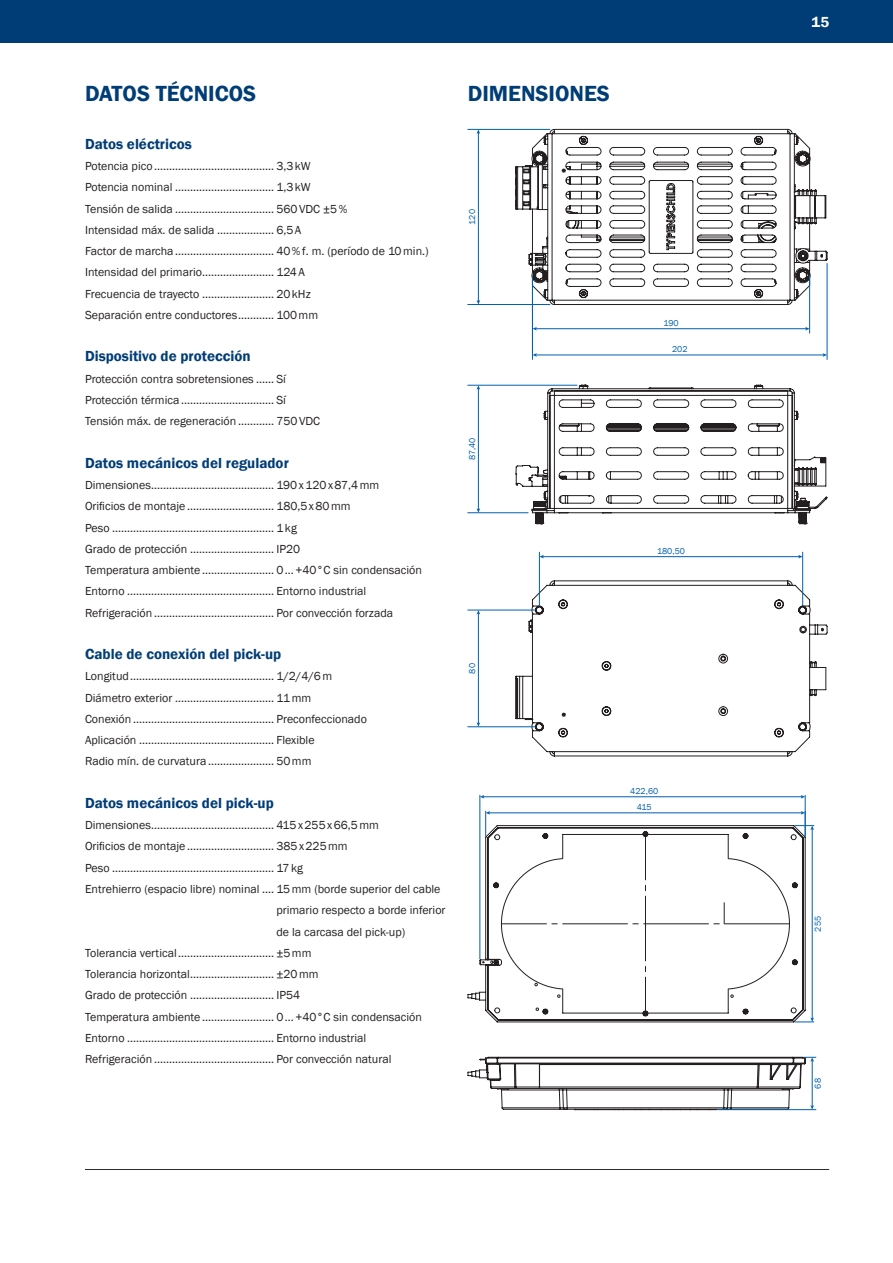
<style>
.page{position:relative;width:893px;height:1263px;background:#fff}
.page>*{position:absolute;margin:0;border:0;box-sizing:border-box;transform-origin:0 0}
.t1{font:600 22.5px "Franklin Gothic";color:#003d76}
.t2{font:600 15px "Franklin Gothic";color:#003d76}
.t3{font:600 15px "Franklin Gothic";color:#fff}
.t4{font:12px/21.3px "Franklin Gothic";color:#231f20}
.t5{font:8.85px/16px "Franklin Gothic";color:#0160ae;text-align:center}
</style>
<div class="page">
<div style="left:0;top:0;width:893px;height:43px;background:#003d76"></div>
<hr style="left:85px;top:1169px;width:744px;height:1px;background:#231f20">
<svg style="left:467px;top:825px;width:34px;height:197px"></svg>
<svg style="left:467px;top:1057px;width:349px;height:53px"></svg>
<hr style="left:489px;top:812px;width:313px;height:1px;background:#0160ae">
<svg style="left:501px;top:811px;width:313px;height:212px"></svg>
<svg style="left:485px;top:811px;width:5px;height:25px"></svg>
<hr style="left:483px;top:796px;width:319px;height:1px;background:#0160ae">
<svg style="left:801px;top:795px;width:4px;height:4px"></svg>
<hr style="left:480px;top:795px;width:1px;height:164px;background:#0160ae">
<hr style="left:805px;top:795px;width:1px;height:41px;background:#0160ae">
<svg style="left:515px;top:385px;width:313px;height:139px"></svg>
<svg style="left:515px;top:129px;width:313px;height:176px"></svg>
<svg style="left:515px;top:580px;width:313px;height:176px"></svg>
<hr style="left:543px;top:556px;width:256px;height:1px;background:#0160ae">
<hr style="left:539px;top:552px;width:1px;height:54px;background:#0160ae">
<hr style="left:802px;top:552px;width:1px;height:54px;background:#0160ae">
<hr style="left:536px;top:355px;width:288px;height:1px;background:#0160ae">
<svg style="left:533px;top:353px;width:4px;height:4px"></svg>
<svg style="left:823px;top:353px;width:4px;height:4px"></svg>
<hr style="left:536px;top:328px;width:270px;height:1px;background:#0160ae">
<svg style="left:533px;top:327px;width:4px;height:4px"></svg>
<svg style="left:805px;top:327px;width:4px;height:4px"></svg>
<hr style="left:478px;top:613px;width:1px;height:111px;background:#0160ae">
<hr style="left:468px;top:610px;width:67px;height:1px;background:#0160ae">
<hr style="left:468px;top:726px;width:67px;height:1px;background:#0160ae">
<hr style="left:478px;top:133px;width:1px;height:168px;background:#0160ae">
<hr style="left:468px;top:304px;width:82px;height:1px;background:#0160ae">
<hr style="left:468px;top:129px;width:82px;height:1px;background:#0160ae">
<hr style="left:478px;top:388px;width:1px;height:122px;background:#0160ae">
<hr style="left:468px;top:512px;width:60px;height:1px;background:#0160ae">
<hr style="left:468px;top:385px;width:109px;height:1px;background:#0160ae">
<hr style="left:827px;top:263px;width:1px;height:96px;background:#0160ae">
<hr style="left:532px;top:276px;width:1px;height:83px;background:#0160ae">
<hr style="left:809px;top:276px;width:1px;height:57px;background:#0160ae">
<h1 class="t1" style="left:85px;top:79px;width:173px">DATOS TÉCNICOS</h1>
<h1 class="t1" style="left:468px;top:79px;width:144px">DIMENSIONES</h1>
<p class="t2" style="left:85px;top:135px;width:108px">Datos eléctricos</p>
<p class="t4" style="left:85px;top:156px;width:345px">Potencia pico........................................ 3,3kW<br>Potencia nominal ................................. 1,3kW<br>Tensión de salida ................................. 560VDC ±5%<br>Intensidad máx. de salida ................... 6,5A<br>Factor de marcha................................. 40%f. m. (período de 10min.)<br>Intensidad del primario........................ 124A<br>Frecuencia de trayecto ........................ 20kHz<br>Separación entre conductores............ 100mm</p>
<p class="t2" style="left:85px;top:347px;width:167px">Dispositivo de protección</p>
<p class="t4" style="left:85px;top:368px;width:237px">Protección contra sobretensiones ...... Sí<br>Protección térmica ............................... Sí<br>Tensión máx. de regeneración ............ 750VDC</p>
<p class="t2" style="left:85px;top:453px;width:205px">Datos mecánicos del regulador</p>
<p class="t4" style="left:85px;top:475px;width:338px">Dimensiones......................................... 190x120x87,4mm Orificios de montaje............................. 180,5x80mm<br>Peso ...................................................... 1kg<br>Grado de protección ............................ IP20<br>Temperatura ambiente ........................ 0...+40°C sin condensación Entorno ................................................. Entorno industrial Refrigeración ........................................ Por convección forzada</p>
<p class="t2" style="left:85px;top:645px;width:198px">Cable de conexión del pick-up</p>
<p class="t4" style="left:85px;top:666px;width:283px">Longitud................................................ 1/2/4/6m Diámetro exterior ................................. 11mm<br>Conexión ............................................... Preconfeccionado Aplicación ............................................. Flexible<br>Radio mín. de curvatura ...................... 50mm</p>
<p class="t2" style="left:85px;top:794px;width:190px">Datos mecánicos del pick-up</p>
<p class="t4" style="left:85px;top:815px;width:295px">Dimensiones......................................... 415x255x66,5mm</p>
<p class="t4" style="left:85px;top:836px;width:264px">Orificios de montaje............................. 385x225mm</p>
<p class="t4" style="left:85px;top:857px;width:220px">Peso ...................................................... 17kg</p>
<p class="t4" style="left:85px;top:879px;width:357px">Entrehierro (espacio libre) nominal .... 15mm (borde superior del cable</p>
<p class="t4" style="left:276px;top:900px;width:171px">primario respecto a borde inferior</p>
<p class="t4" style="left:276px;top:921px;width:130px">de la carcasa del pick-up)</p>
<p class="t4" style="left:85px;top:942px;width:228px">Tolerancia vertical................................ ±5mm</p>
<p class="t4" style="left:85px;top:964px;width:235px">Tolerancia horizontal............................ ±20mm</p>
<p class="t4" style="left:85px;top:985px;width:217px">Grado de protección ............................ IP54</p>
<p class="t4" style="left:85px;top:1006px;width:338px">Temperatura ambiente ........................ 0...+40°C sin condensación</p>
<p class="t4" style="left:85px;top:1027px;width:283px">Entorno ................................................. Entorno industrial</p>
<p class="t4" style="left:85px;top:1049px;width:308px">Refrigeración ........................................ Por convección natural</p>
<p class="t5" style="left:464px;top:225px;width:17px;rotate:-90deg">120</p>
<p class="t5" style="left:464px;top:460px;width:24px;rotate:-90deg">87,40</p>
<p class="t5" style="left:464px;top:673px;width:12px;rotate:-90deg">80</p>
<p class="t5" style="left:663px;top:315px;width:17px">190</p>
<p class="t5" style="left:672px;top:341px;width:17px">202</p>
<p class="t5" style="left:657px;top:543px;width:29px">180,50</p>
<p class="t5" style="left:648px;top:780px;width:17px">120</p>
<p class="t5" style="left:630px;top:783px;width:30px">422,60<br>415</p>
<p class="t3" style="left:811px;top:12px;width:19px">15</p>
<p class="t5" style="left:810px;top:931px;width:17px;rotate:-90deg">255</p>
<p class="t5" style="left:810px;top:1089px;width:12px;rotate:-90deg">68</p>
</div>
